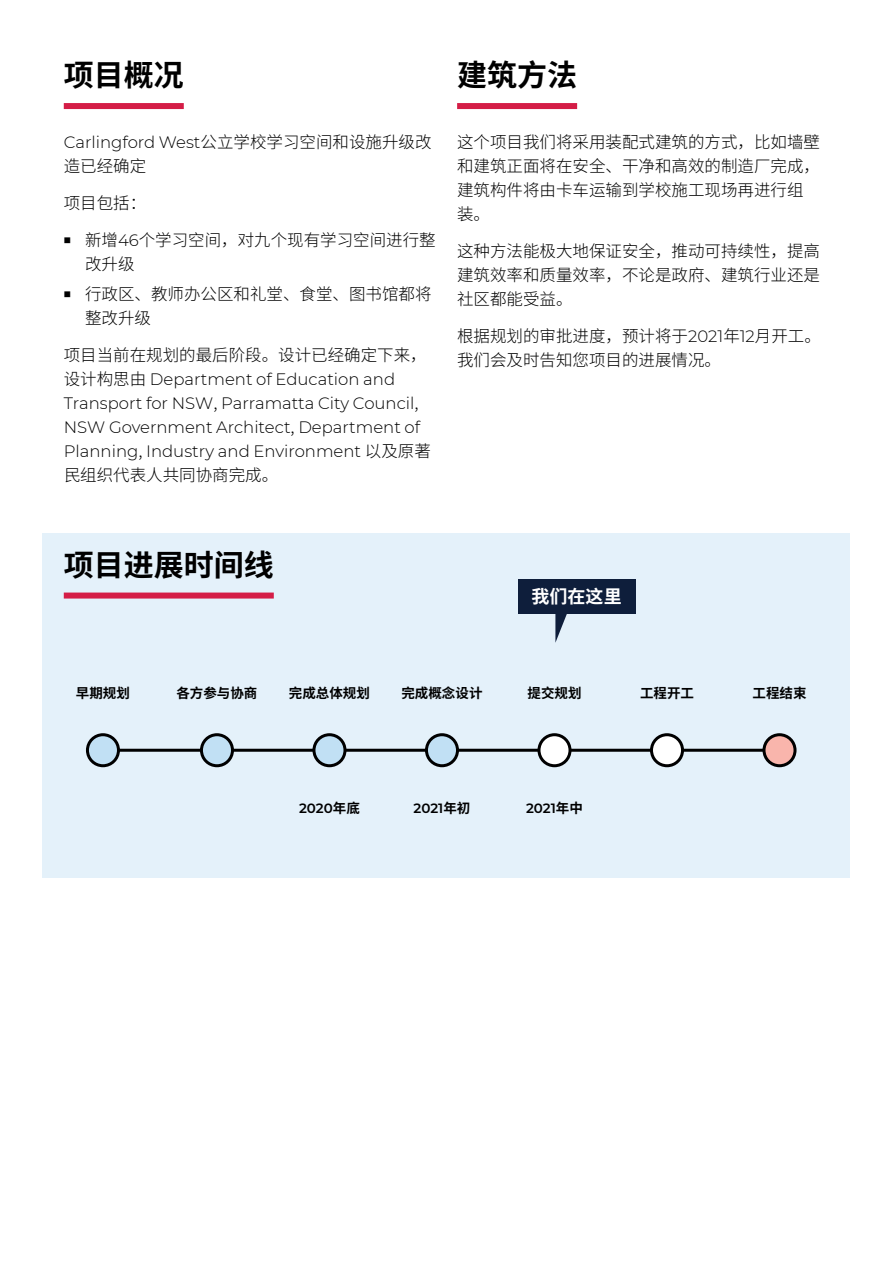
<style>
.page{position:relative;width:893px;height:1263px;background:#fff}
.page>*{position:absolute;margin:0;border:0;box-sizing:border-box;transform-origin:0 0}
.Heading_1{font:700 30px "Noto Sans CJ Ksc";color:#000}
.Body_SemiBold_12_15{font:700 18px "Noto Sans CJ Ksc";letter-spacing:.005em;color:#fff}
.Body{font:300 16.5px/24px "Noto Sans CJ Ksc";color:#000}
.Body-2{font:300 16.5px/24px "Montserrat";color:#000}
.Timeline_8_10_Centre{font:700 13.5px "Noto Sans CJ Ksc";color:#000}
.Timeline_8_10_Centre-2{font:600 13.5px "Montserrat";letter-spacing:-.005em;color:#000}
.s1{font-family:"Montserrat"}
.s2{font-family:"Noto Sans CJ Ksc"}
.s3{font-family:"Noto Sans CJ Ksc";font-weight:700}
</style>
<div class="page">
<div style="left:64px;top:103px;width:120px;height:6px;background:#d41d46"></div>
<div style="left:457px;top:103px;width:120px;height:6px;background:#d41d46"></div>
<div style="left:43px;top:533px;width:807px;height:345px;background:#e4f1fa"></div>
<div style="left:64px;top:592px;width:210px;height:6px;background:#d41d46"></div>
<hr style="left:97px;top:749px;width:689px;height:3px;background:#000">
<div style="left:518px;top:579px;width:117px;height:34px;background:#0e1e3b"></div>
<svg style="left:555px;top:613px;width:12px;height:30px"></svg>
<div style="left:426px;top:735px;width:31px;height:31px;background:#c1e0f4;border-radius:50%"></div>
<div style="left:425px;top:733px;width:34px;height:34px;border:3px solid #000;border-radius:50%"></div>
<div style="left:539px;top:735px;width:31px;height:31px;background:#fff;border-radius:50%"></div>
<div style="left:537px;top:733px;width:34px;height:34px;border:3px solid #000;border-radius:50%"></div>
<div style="left:314px;top:735px;width:31px;height:31px;background:#c1e0f4;border-radius:50%"></div>
<div style="left:312px;top:733px;width:34px;height:34px;border:3px solid #000;border-radius:50%"></div>
<div style="left:201px;top:735px;width:31px;height:31px;background:#c1e0f4;border-radius:50%"></div>
<div style="left:200px;top:733px;width:34px;height:34px;border:3px solid #000;border-radius:50%"></div>
<div style="left:87px;top:735px;width:31px;height:31px;background:#c1e0f4;border-radius:50%"></div>
<div style="left:86px;top:733px;width:34px;height:34px;border:3px solid #000;border-radius:50%"></div>
<div style="left:764px;top:735px;width:31px;height:31px;background:#f9b5ac;border-radius:50%"></div>
<div style="left:762px;top:733px;width:34px;height:34px;border:3px solid #000;border-radius:50%"></div>
<div style="left:651px;top:735px;width:31px;height:31px;background:#fff;border-radius:50%"></div>
<div style="left:650px;top:733px;width:34px;height:34px;border:3px solid #000;border-radius:50%"></div>
<p class="Heading_1" style="left:64px;top:58px;width:121px">项目概况</p>
<p class="Body" style="left:64px;top:131px;width:369px"><span class="s1">Carlingford West</span>公立学校学习空间和设施升级改造已经确定</p>
<p class="Body" style="left:64px;top:191px;width:84px">项目包括：</p>
<p class="Body" style="left:85px;top:228px;width:352px;text-indent:-21px"><sup>■</sup> 新增<span class="s1">46</span>个学习空间，对九个现有学习空间进行整改升级</p>
<p class="Body" style="left:85px;top:283px;width:348px;text-indent:-21px"><sup>■</sup> 行政区、教师办公区和礼堂、食堂、图书馆都将整改升级</p>
<p class="Body-2" style="left:64px;top:343px;width:369px"><span class="s2">项目当前在规划的最后阶段。设计已经确定下来，设计构思由</span> Department of Education and Transport for NSW<span class="s2">,</span> Parramatta City Council<span class="s2">, </span>NSW Government Architect<span class="s2">,</span> Department of Planning<span class="s2">,</span> Industry and Environment <span class="s2">以及原著民组织代表人共同协商完成。</span></p>
<p class="Heading_1" style="left:457px;top:58px;width:121px">建筑方法</p>
<p class="Body" style="left:457px;top:131px;width:364px">这个项目我们将采用装配式建筑的方式，比如墙壁和建筑正面将在安全、干净和高效的制造厂完成，建筑构件将由卡车运输到学校施工现场再进行组装。</p>
<p class="Body" style="left:457px;top:239px;width:364px;text-align:justify">这种方法能极大地保证安全，推动可持续性，提高建筑效率和质量效率，不论是政府、建筑行业还是社区都能受益。</p>
<p class="Body" style="left:457px;top:324px;width:365px">根据规划的审批进度，预计将于<span class="s1">2021</span>年<span class="s1">12</span>月开工。我们会及时告知您项目的进展情况。</p>
<p class="Heading_1" style="left:64px;top:548px;width:211px">项目进展时间线</p>
<p class="Body_SemiBold_12_15" style="left:531px;top:586px;width:92px">我们在这里</p>
<p class="Timeline_8_10_Centre" style="left:401px;top:685px;width:82px">完成概念设计</p>
<p class="Timeline_8_10_Centre" style="left:76px;top:685px;width:56px">早期规划</p>
<p class="Timeline_8_10_Centre" style="left:176px;top:685px;width:82px">各方参与协商</p>
<p class="Timeline_8_10_Centre" style="left:640px;top:685px;width:55px">工程开工</p>
<p class="Timeline_8_10_Centre" style="left:752px;top:685px;width:56px">工程结束</p>
<p class="Timeline_8_10_Centre" style="left:527px;top:685px;width:55px">提交规划</p>
<p class="Timeline_8_10_Centre" style="left:289px;top:685px;width:82px">完成总体规划</p>
<p class="Timeline_8_10_Centre-2" style="left:299px;top:798px;width:62px">2020<span class="s3">年底</span></p>
<p class="Timeline_8_10_Centre-2" style="left:414px;top:798px;width:58px">2021<span class="s3">年初</span></p>
<p class="Timeline_8_10_Centre-2" style="left:526px;top:798px;width:58px">2021<span class="s3">年中</span></p>
</div>
